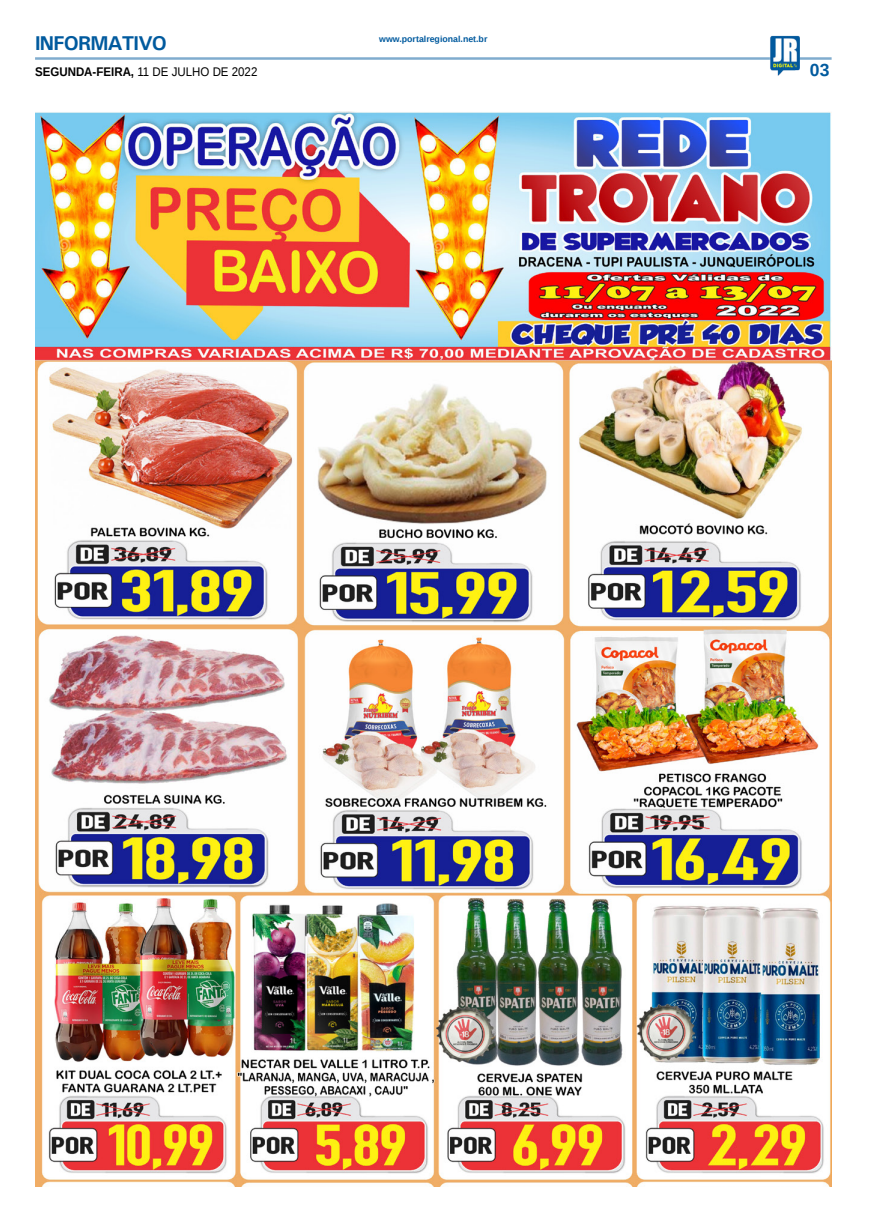
<style>
.page{position:relative;width:869px;height:1223px;background:#fff}
.page>*{position:absolute;margin:0;border:0;box-sizing:border-box;transform-origin:0 0}
.TITULO_PG{font:700 20px "Univers";letter-spacing:-.04em;color:#005a9e}
.TÍTULO{font:700 17.5px "Liberation Sans";color:#005a9e}
.DATA_PG{font:12.5px "Liberation Sans";color:#000;scale:.92 1}
.DATA_PG-2{font:700 8.75px "Liberation Sans";color:#005a9e}
.s1{font-weight:700}
</style>
<div class="page">
<hr style="left:35px;top:57px;width:796px;height:3px;background:#005a9e">
<img style="left:769px;top:36px;width:30px;height:40px">
<img style="left:35px;top:112px;width:796px;height:1074px">
<p class="TITULO_PG" style="left:35px;top:31px;width:133px">INFORMATIVO</p>
<p class="DATA_PG" style="left:35px;top:65px;width:243px"><span class="s1">SEGUNDA-FEIRA,</span> 11 DE JULHO DE 2022</p>
<p class="DATA_PG-2" style="left:379px;top:33px;width:110px">www.portalregional.net.br</p>
<p class="TÍTULO" style="left:809px;top:58px;width:21px">03</p>
</div>
